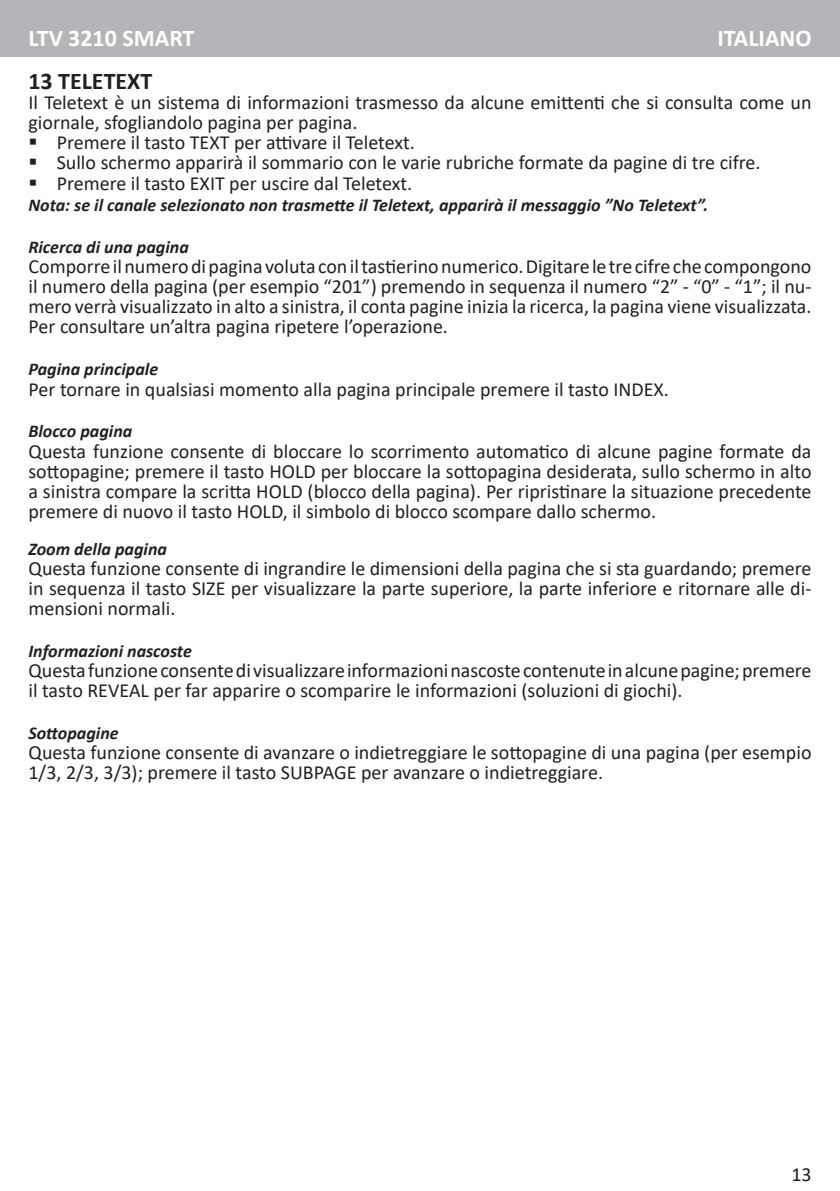
<style>
.page{position:relative;width:840px;height:1191px;background:#fff}
.page>*{position:absolute;margin:0;border:0;box-sizing:border-box;transform-origin:0 0}
.Titolo_lingua{font:700 24px "Calibri";color:#fff}
.Titolo{font:700 24px "Calibri";color:#231f20}
.Corpo_testo{font:20px/20px "Calibri";color:#231f20}
.Testo_rientrato{font:20px "Calibri";color:#231f20}
.Didascalia{font:italic 700 18px "Calibri";color:#231f20}
</style>
<div class="page">
<div style="left:0;top:0;width:839px;height:57px;background:#b4b5b8"></div>
<p class="Titolo_lingua" style="left:28px;top:21px;width:167px">LTV 3210 SMART</p>
<p class="Titolo" style="left:28px;top:64px;width:125px">13 TELETEXT</p>
<p class="Corpo_testo" style="left:28px;top:92px;width:784px">Il Teletext è un sistema di informazioni trasmesso da alcune emittenti che si consulta come un giornale, sfogliandolo pagina per pagina.</p>
<p class="Testo_rientrato" style="left:28px;top:129px;width:388px">▪ Premere il tasto TEXT per attivare il Teletext.</p>
<p class="Testo_rientrato" style="left:28px;top:149px;width:733px">▪ Sullo schermo apparirà il sommario con le varie rubriche formate da pagine di tre cifre.</p>
<p class="Testo_rientrato" style="left:28px;top:169px;width:385px">▪ Premere il tasto EXIT per uscire dal Teletext.</p>
<p class="Didascalia" style="left:28px;top:193px;width:681px">Nota: se il canale selezionato non trasmette il Teletext, apparirà il messaggio ”No Teletext”.</p>
<p class="Didascalia" style="left:28px;top:234px;width:162px">Ricerca di una pagina</p>
<p class="Corpo_testo" style="left:28px;top:256px;width:784px;text-align:justify">Comporre il numero di pagina voluta con il tastierino numerico. Digitare le tre cifre che compongono il numero della pagina (per esempio “201”) premendo in sequenza il numero “2” - “0” - “1”; il nu&shy;mero verrà visualizzato in alto a sinistra, il conta pagine inizia la ricerca, la pagina viene visualizzata.</p>
<p class="Corpo_testo" style="left:29px;top:316px;width:420px">Per consultare un’altra pagina ripetere l’operazione.</p>
<p class="Didascalia" style="left:28px;top:357px;width:131px">Pagina principale</p>
<p class="Corpo_testo" style="left:29px;top:378px;width:641px">Per tornare in qualsiasi momento alla pagina principale premere il tasto INDEX.</p>
<p class="Didascalia" style="left:28px;top:419px;width:105px">Blocco pagina</p>
<p class="Corpo_testo" style="left:28px;top:440px;width:784px;text-align:justify">Questa funzione consente di bloccare lo scorrimento automatico di alcune pagine formate da sottopagine; premere il tasto HOLD per bloccare la sottopagina desiderata, sullo schermo in alto a sinistra compare la scritta HOLD (blocco della pagina). Per ripristinare la situazione precedente premere di nuovo il tasto HOLD, il simbolo di blocco scompare dallo schermo.</p>
<p class="Didascalia" style="left:28px;top:536px;width:140px">Zoom della pagina</p>
<p class="Corpo_testo" style="left:28px;top:558px;width:784px;text-align:justify">Questa funzione consente di ingrandire le dimensioni della pagina che si sta guardando; premere in sequenza il tasto SIZE per visualizzare la parte superiore, la parte inferiore e ritornare alle di&shy;mensioni normali.</p>
<p class="Didascalia" style="left:28px;top:638px;width:165px">Informazioni nascoste</p>
<p class="Corpo_testo" style="left:28px;top:660px;width:784px">Questa funzione consente di visualizzare informazioni nascoste contenute in alcune pagine; premere il tasto REVEAL per far apparire o scomparire le informazioni (soluzioni di giochi).</p>
<p class="Didascalia" style="left:28px;top:720px;width:92px">Sottopagine</p>
<p class="Corpo_testo" style="left:28px;top:742px;width:784px">Questa funzione consente di avanzare o indietreggiare le sottopagine di una pagina (per esempio<br>1/3, 2/3, 3/3); premere il tasto SUBPAGE per avanzare o indietreggiare.</p>
<p class="Titolo_lingua" style="left:717px;top:21px;width:96px">ITALIANO</p>
<p class="Corpo_testo" style="left:790px;top:1163px;width:22px">13</p>
</div>
